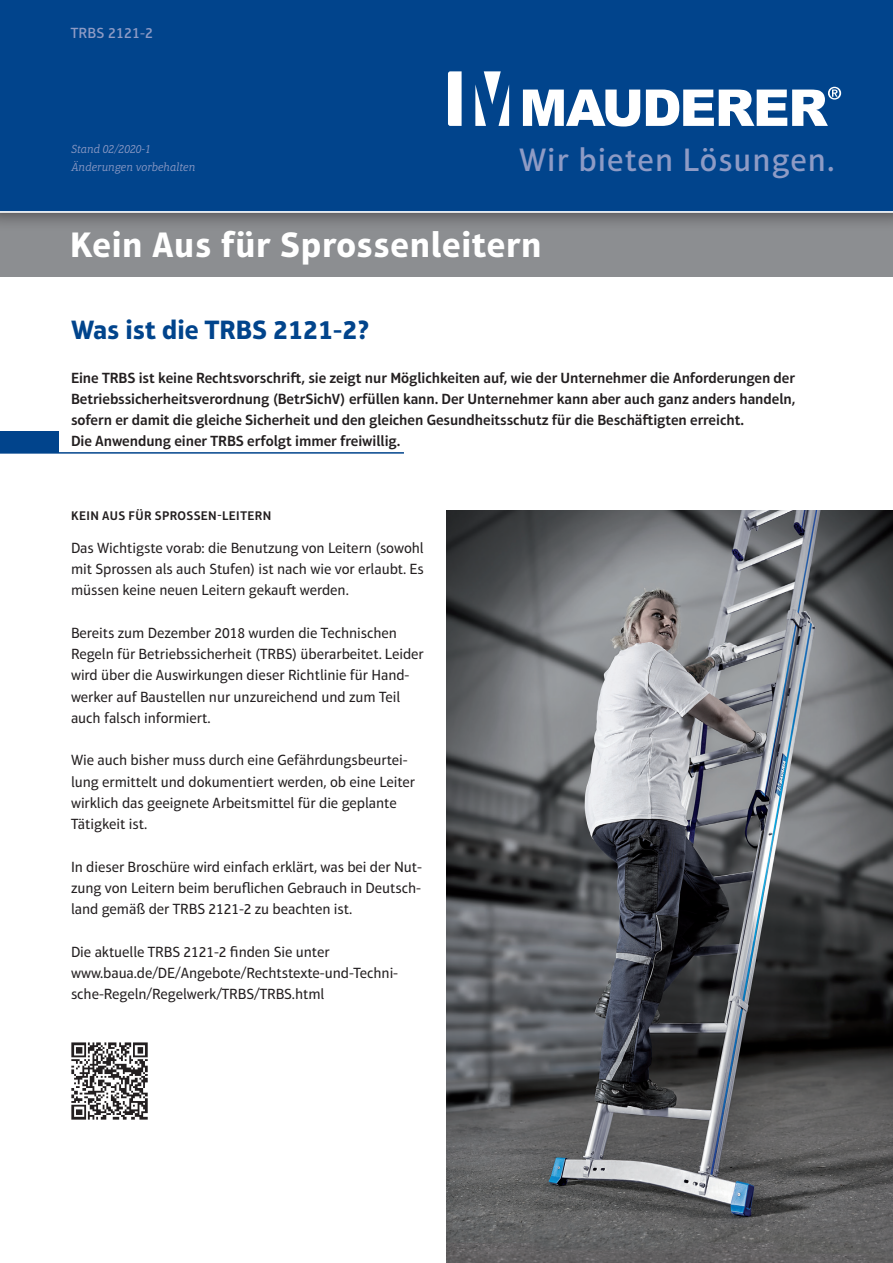
<style>
.page{position:relative;width:893px;height:1263px;background:#fff}
.page>*{position:absolute;margin:0;border:0;box-sizing:border-box;transform-origin:0 0}
.t1{font:700 36px "Aptifer Sans LT Pro";letter-spacing:.02em;color:#fff}
.t2{font:500 33px "Aptifer Sans LT Pro";letter-spacing:.03em;color:#8e9bc5}
.t3{font:700 27px "Aptifer Sans LT Pro";color:#01448c}
.t4{font:15px/21.3px "Aptifer Sans LT Pro";letter-spacing:-.005em;color:#231f20}
.t5{font:600 15px/21.3px "Aptifer Sans LT Pro";letter-spacing:-.005em;color:#231f20}
.t6{font:500 15px "Aptifer Sans LT Pro";letter-spacing:.01em;color:#8e9bc5}
.t7{font:600 12.75px "Aptifer Sans LT Pro";letter-spacing:.03em;color:#231f20}
.t8{font:italic 300 12px/18px "Aptifer Slab LT Pro";letter-spacing:-.005em;color:#8e9bc5}
</style>
<div class="page">
<div style="left:0;top:213px;width:893px;height:63px;background:#8c8e91"></div>
<div style="left:0;top:0;width:893px;height:231px;background:#231f20;opacity:.75"></div>
<div style="left:0;top:0;width:893px;height:213px;background:#01448c"></div>
<svg style="left:523px;top:90px;width:117px;height:37px"></svg>
<svg style="left:646px;top:87px;width:195px;height:39px"></svg>
<svg style="left:448px;top:71px;width:14px;height:55px"></svg>
<svg style="left:475px;top:71px;width:34px;height:55px"></svg>
<img style="left:446px;top:510px;width:447px;height:753px">
<hr style="left:0;top:452px;width:404px;height:2px;background:#01448c">
<div style="left:0;top:431px;width:59px;height:22px;background:#01448c"></div>
<img style="left:71px;top:1042px;width:77px;height:78px">
<p class="t6" style="left:71px;top:25px;width:84px">TRBS 2121-2</p>
<p class="t8" style="left:71px;top:140px;width:126px">Stand 02/2020-1<br>Änderungen vorbehalten</p>
<h2 class="t2" style="left:519px;top:141px;width:317px">Wir bieten Lösungen.</h2>
<h1 class="t1" style="left:70px;top:223px;width:473px">Kein Aus für Sprossenleitern</h1>
<h3 class="t3" style="left:71px;top:314px;width:300px">Was ist die TRBS 2121-2?</h3>
<p class="t5" style="left:71px;top:367px;width:726px">Eine TRBS ist keine Rechtsvorschrift, sie zeigt nur Möglichkeiten auf, wie der Unternehmer die Anforderungen der Betriebssicherheitsverordnung (BetrSichV) erfüllen kann. Der Unternehmer kann aber auch ganz anders handeln, sofern er damit die gleiche Sicherheit und den gleichen Gesundheitsschutz für die Beschäftigten erreicht.<br>Die Anwendung einer TRBS erfolgt immer freiwillig.</p>
<p class="t7" style="left:71px;top:508px;width:202px">KEIN AUS FÜR SPROSSEN-LEITERN</p>
<p class="t4" style="left:71px;top:537px;width:354px;text-align:justify">Das Wichtigste vorab: die Benutzung von Leitern (sowohl mit Sprossen als auch Stufen) ist nach wie vor erlaubt. Es müssen keine neuen Leitern gekauft werden.</p>
<p class="t4" style="left:71px;top:622px;width:354px">Bereits zum Dezember 2018 wurden die Technischen Regeln für Betriebssicherheit (TRBS) überarbeitet. Leider wird über die Auswirkungen dieser Richtlinie für Hand&shy;werker auf Baustellen nur unzureichend und zum Teil auch falsch informiert.</p>
<p class="t4" style="left:71px;top:750px;width:346px">Wie auch bisher muss durch eine Gefährdungsbeurtei&shy;lung ermittelt und dokumentiert werden, ob eine Leiter wirklich das geeignete Arbeitsmittel für die geplante Tätigkeit ist.</p>
<p class="t4" style="left:71px;top:856px;width:352px;text-align:justify">In dieser Broschüre wird einfach erklärt, was bei der Nut&shy;zung von Leitern beim beruflichen Gebrauch in Deutsch&shy;land gemäß der TRBS 2121-2 zu beachten ist.</p>
<p class="t4" style="left:71px;top:941px;width:329px">Die aktuelle TRBS 2121-2 finden Sie unter www.baua.de/DE/Angebote/Rechtstexte-und-Techni&shy;sche-Regeln/Regelwerk/TRBS/TRBS.html</p>
</div>
